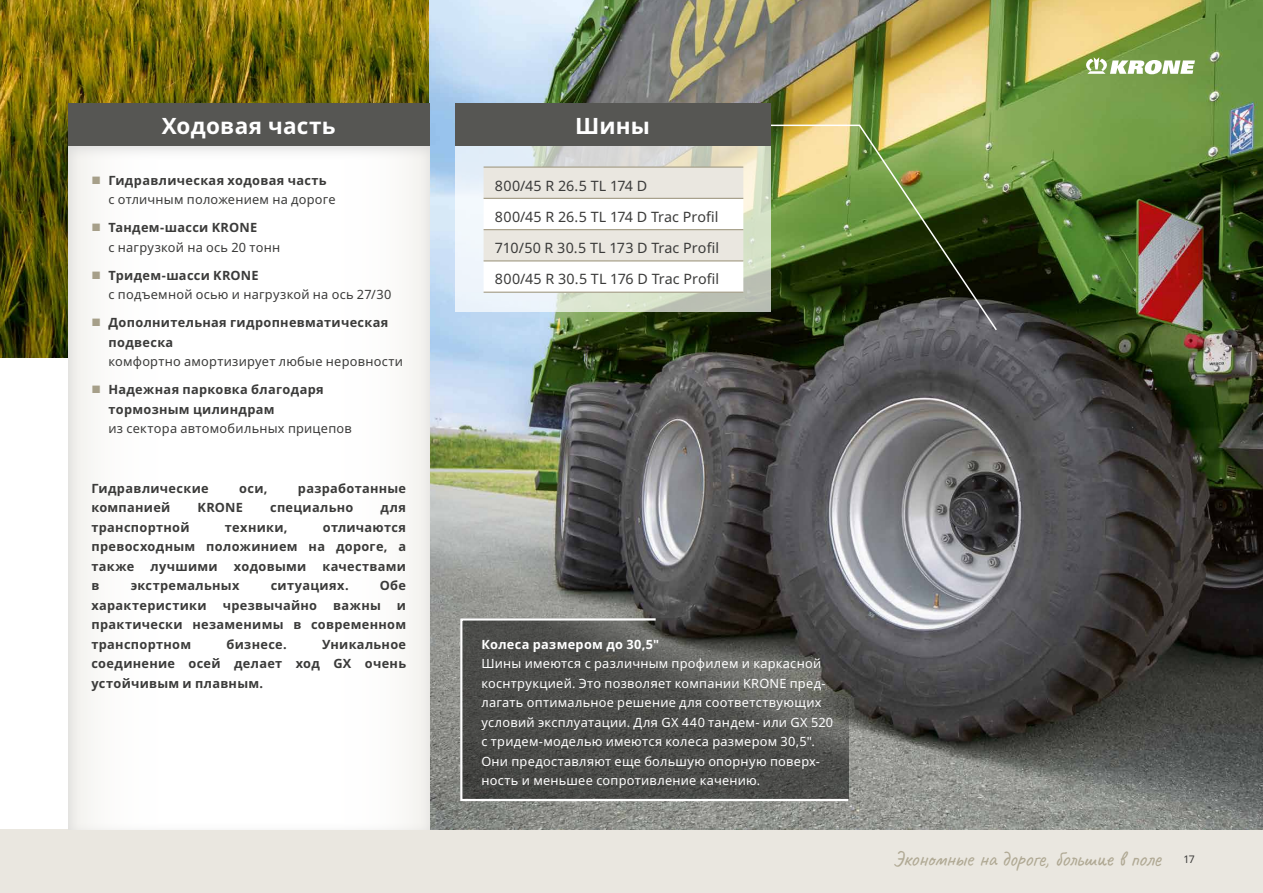
<style>
.page{position:relative;width:1263px;height:893px;background:#fff}
.page>*{position:absolute;margin:0;border:0;box-sizing:border-box;transform-origin:0 0}
.t1{font:22.5px "Caveat";letter-spacing:-.02em;color:#b0a994}
.t2{font:700 22.5px "Noto Sans";letter-spacing:.01em;color:#fff}
.t3{font:14.25px/31.3px "Noto Sans";letter-spacing:.01em;color:#3b3b3a}
.t4{font:700 12.75px/19.5px "Noto Sans";letter-spacing:.025em;color:#3b3b3a;text-align:justify}
.t5{font:12.75px/19.5px "Noto Sans";letter-spacing:.02em;color:#fff}
.t6{font:12.75px "Noto Sans";letter-spacing:.02em;color:#3b3b3a}
.t7{font:700 12.75px "Noto Sans";letter-spacing:.025em;color:#fff}
.s1{font-family:"Noto Sans";font-size:10.5px;color:#3b3b3a}
</style>
<div class="page">
<div style="left:0;top:829px;width:1263px;height:64px;background:#eae7e0"></div>
<img style="left:0;top:0;width:429px;height:357px">
<img style="left:429px;top:0;width:834px;height:829px">
<svg style="left:459px;top:617px;width:391px;height:185px;background:#535350"></svg>
<img style="left:768px;top:124px;width:230px;height:208px">
<svg style="left:1086px;top:57px;width:109px;height:17px"></svg>
<svg style="left:455px;top:146px;width:315px;height:166px;background:#dce2db"></svg>
<div style="left:67px;top:144px;width:364px;height:685px;background:#000;opacity:.75"></div>
<div style="left:68px;top:103px;width:361px;height:43px;background:#565653"></div>
<div style="left:455px;top:103px;width:315px;height:43px;background:#565653"></div>
<svg style="left:484px;top:168px;width:259px;height:124px"></svg>
<hr style="left:484px;top:166px;width:259px;height:2px;background:#a69f89">
<hr style="left:484px;top:198px;width:259px;height:1px;background:#a69f89">
<hr style="left:484px;top:229px;width:259px;height:1px;background:#a69f89">
<hr style="left:484px;top:260px;width:259px;height:1px;background:#a69f89">
<hr style="left:484px;top:292px;width:259px;height:1px;background:#a69f89">
<svg style="left:92px;top:177px;width:8px;height:7px"></svg>
<svg style="left:92px;top:224px;width:8px;height:8px"></svg>
<svg style="left:93px;top:272px;width:7px;height:7px"></svg>
<svg style="left:93px;top:319px;width:7px;height:8px"></svg>
<svg style="left:93px;top:386px;width:7px;height:7px"></svg>
<h1 class="t2" style="left:162px;top:113px;width:175px">Ходовая часть</h1>
<h1 class="t2" style="left:575px;top:113px;width:76px">Шины</h1>
<p class="t4" style="left:108px;top:171px;width:220px">Гидравлическая ходовая часть</p>
<p class="t6" style="left:108px;top:193px;width:229px">с отличным положением на дороге</p>
<p class="t4" style="left:108px;top:218px;width:150px">Тандем-шасси -KRONE</p>
<p class="t6" style="left:108px;top:240px;width:173px">с нагрузкой на ось 20 тонн</p>
<p class="t4" style="left:108px;top:266px;width:152px">Тридем-шасси -KRONE</p>
<p class="t6" style="left:108px;top:288px;width:284px">с подъемной осью и нагрузкой на ось 27/30</p>
<p class="t4" style="left:108px;top:313px;width:281px">Дополнительная гидропневматическая подвеска</p>
<p class="t6" style="left:108px;top:355px;width:296px">комфортно амортизирует любые неровности</p>
<p class="t4" style="left:108px;top:380px;width:217px">Надежная парковка благодаря тормозным цилиндрам</p>
<p class="t6" style="left:108px;top:422px;width:245px">из сектора автомобильных прицепов</p>
<p class="t4" style="left:91px;top:479px;width:119px">Гидравлические</p>
<p class="t4" style="left:239px;top:479px;width:30px">оси,</p>
<p class="t4" style="left:298px;top:479px;width:110px">разработанные</p>
<p class="t4" style="left:91px;top:498px;width:80px">компанией</p>
<p class="t4" style="left:198px;top:498px;width:47px">-KRONE</p>
<p class="t4" style="left:270px;top:498px;width:85px">специально</p>
<p class="t4" style="left:381px;top:498px;width:27px">для</p>
<p class="t4" style="left:91px;top:517px;width:100px">транспортной</p>
<p class="t4" style="left:225px;top:517px;width:64px">техники,</p>
<p class="t4" style="left:91px;top:517px;width:316px;text-indent:231px">отличаются превосходным положинием на дороге, а также</p>
<p class="t4" style="left:150px;top:556px;width:69px">лучшими</p>
<p class="t4" style="left:234px;top:556px;width:74px">ходовыми</p>
<p class="t4" style="left:322px;top:556px;width:85px">качествами</p>
<p class="t4" style="left:91px;top:576px;width:10px">в</p>
<p class="t4" style="left:131px;top:576px;width:110px">экстремальных</p>
<p class="t4" style="left:271px;top:576px;width:79px">ситуациях.</p>
<p class="t4" style="left:380px;top:576px;width:28px">Обе</p>
<p class="t4" style="left:91px;top:595px;width:117px">характеристики</p>
<p class="t4" style="left:223px;top:595px;width:96px">чрезвычайно</p>
<p class="t4" style="left:333px;top:595px;width:49px">важны</p>
<p class="t4" style="left:91px;top:595px;width:316px;text-indent:305px">и практически незаменимы в современном транспортном</p>
<p class="t4" style="left:227px;top:634px;width:62px">бизнесе.</p>
<p class="t4" style="left:91px;top:634px;width:316px;text-indent:231px">Уникальное соединение осей делает ход GX очень устойчивым и плавным.</p>
<p class="t3" style="left:495px;top:170px;width:226px">800/45 R 26.5 TL 174 D<br>800/45 R 26.5 TL 174 D Trac Profil<br>710/50 R 30.5 TL 173 D Trac Profil<br>800/45 R 30.5 TL 176 D Trac Profil</p>
<p class="t7" style="left:481px;top:637px;width:179px">Колеса размером до 30,5"</p>
<p class="t5" style="left:481px;top:654px;width:353px">Шины имеются с различным профилем и каркасной коснтрукцией. Это позволяет компании KRONE пред&shy;лагать оптимальное решение для соответствующих условий эксплуатации. Для GX 440 тандем- или GX 520 с тридем-моделью имеются колеса размером 30,5".<br>Они предоставляют еще большую опорную поверх&shy;ность и меньшее сопротивление качению.</p>
<h1 class="t1" style="left:892px;top:844px;width:304px">Экономные на дороге, большие в поле <span class="s1">17</span></h1>
</div>
